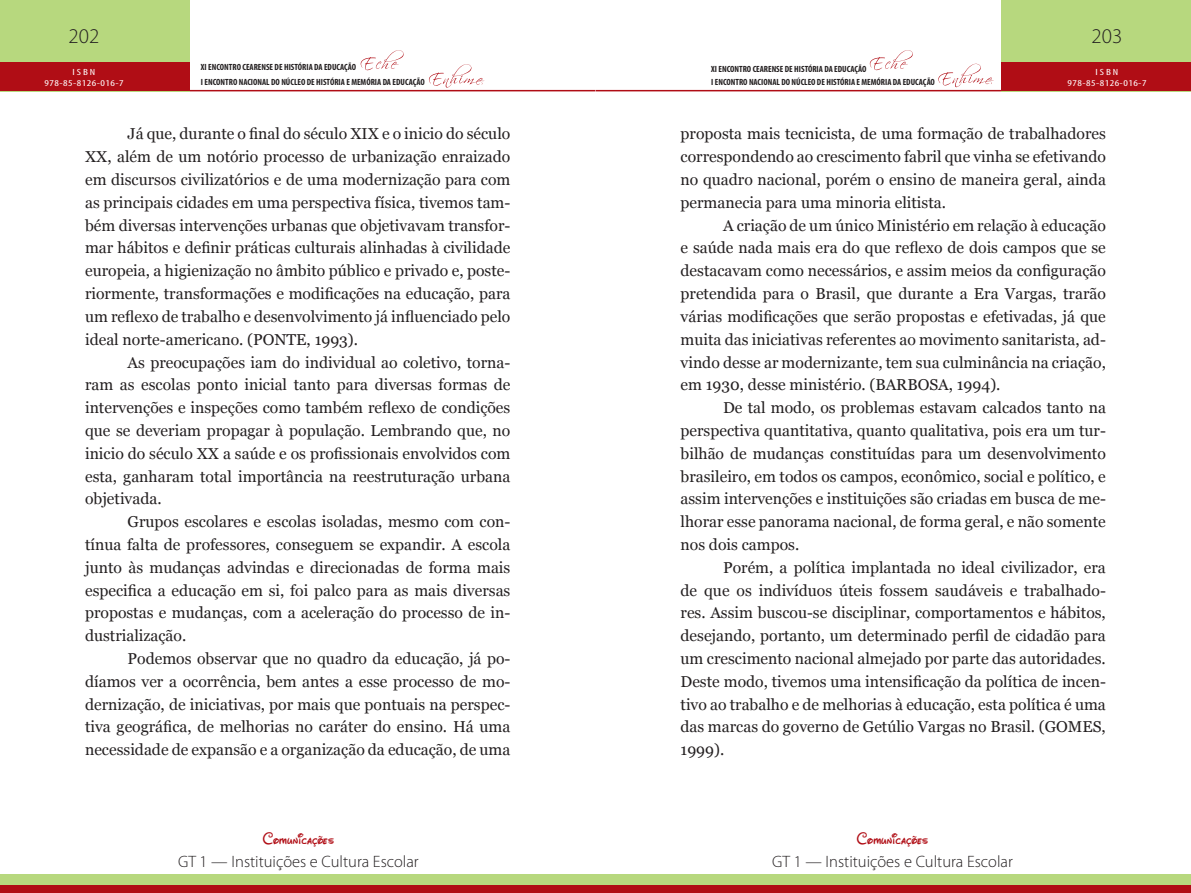
<style>
.page{position:relative;width:1191px;height:893px;background:#fff}
.page>*{position:absolute;margin:0;border:0;box-sizing:border-box;transform-origin:0 0}
.t1{font:300 21px "Myriad Pro";color:#231f20}
.t2{font:300 16.5px "Myriad Pro";color:#231f20}
.t3{font:16.5px "Waltograph";letter-spacing:.01em;color:#b00d15}
.t4{font:15.75px/22.8px "Georgia";color:#231f20;text-align:justify}
.t5{font:700 condensed 9px/15px "Myriad Pro";color:#231f20}
.t6{font:condensed 9px/10.8px "Myriad Pro";letter-spacing:.04em;color:#fff;text-align:center;scale:1.3 1}
</style>
<div class="page">
<hr style="left:189px;top:90px;width:406px;height:1px;background:#b00d15">
<hr style="left:595px;top:90px;width:407px;height:1px;background:#b00d15">
<div style="left:0;top:0;width:189px;height:91px;background:#b7d87e"></div>
<div style="left:1001px;top:0;width:190px;height:91px;background:#b7d87e"></div>
<div style="left:0;top:63px;width:189px;height:28px;background:#b00d15"></div>
<div style="left:1001px;top:63px;width:190px;height:28px;background:#b00d15"></div>
<svg style="left:361px;top:50px;width:43px;height:20px"></svg>
<svg style="left:869px;top:50px;width:43px;height:20px"></svg>
<svg style="left:429px;top:64px;width:55px;height:24px"></svg>
<svg style="left:938px;top:64px;width:55px;height:23px"></svg>
<div style="left:0;top:874px;width:595px;height:19px;background:#b7d87e"></div>
<div style="left:595px;top:874px;width:596px;height:19px;background:#b7d87e"></div>
<div style="left:0;top:885px;width:595px;height:8px;background:#b00d15"></div>
<div style="left:595px;top:885px;width:596px;height:8px;background:#b00d15"></div>
<h1 class="t1" style="left:69px;top:24px;width:32px">202</h1>
<h1 class="t1" style="left:1091px;top:24px;width:32px">203</h1>
<p class="t5" style="left:201px;top:60px;width:225px">XI ENCONTRO CEARENSE DE HISTÓRIA DA EDUCAÇÃO<br>I ENCONTRO NACIONAL DO NÚCLEO DE HISTÓRIA E MEMÓRIA DA EDUCAÇÃO</p>
<p class="t5" style="left:711px;top:62px;width:225px;line-height:13.2px">XI ENCONTRO CEARENSE DE HISTÓRIA DA EDUCAÇÃO<br>I ENCONTRO NACIONAL DO NÚCLEO DE HISTÓRIA E MEMÓRIA DA EDUCAÇÃO</p>
<p class="t6" style="left:44px;top:66px;width:62px">ISBN<br>978-85-8126-016-7</p>
<p class="t6" style="left:1067px;top:66px;width:62px">ISBN<br>978-85-8126-016-7</p>
<p class="t4" style="left:85px;top:123px;width:427px;text-indent:43px">Já que, durante o final do século XIX e o inicio do século XX, além de um notório processo de urbanização enraizado em discursos civilizatórios e de uma modernização para com as principais cidades em uma perspectiva física, tivemos tam&shy;bém diversas intervenções urbanas que objetivavam transfor&shy;mar hábitos e definir práticas culturais alinhadas à civilidade europeia, a higienização no âmbito público e privado e, poste&shy;riormente, transformações e modificações na educação, para um reflexo de trabalho e desenvolvimento já influenciado pelo ideal norte-americano. (PONTE, 1993).</p>
<p class="t4" style="left:85px;top:351px;width:427px;text-indent:43px">As preocupações iam do individual ao coletivo, torna&shy;ram as escolas ponto inicial tanto para diversas formas de intervenções e inspeções como também reflexo de condições que se deveriam propagar à população. Lembrando que, no inicio do século XX a saúde e os profissionais envolvidos com esta, ganharam total importância na reestruturação urbana objetivada.</p>
<p class="t4" style="left:85px;top:511px;width:427px;text-indent:43px">Grupos escolares e escolas isoladas, mesmo com con&shy;tínua falta de professores, conseguem se expandir. A escola junto às mudanças advindas e direcionadas de forma mais especifica a educação em si, foi palco para as mais diversas propostas e mudanças, com a aceleração do processo de in&shy;dustrialização.</p>
<p class="t4" style="left:85px;top:647px;width:427px;text-indent:43px">Podemos observar que no quadro da educação, já po&shy;díamos ver a ocorrência, bem antes a esse processo de mo&shy;dernização, de iniciativas, por mais que pontuais na perspec&shy;tiva geográfica, de melhorias no caráter do ensino. Há uma necessidade de expansão e a organização da educação, de uma</p>
<p class="t3" style="left:263px;top:826px;width:73px">Comunicações</p>
<p class="t2" style="left:178px;top:852px;width:242px">GT 1 — Instituições e Cultura Escolar</p>
<p class="t4" style="left:680px;top:123px;width:427px">proposta mais tecnicista, de uma formação de trabalhadores correspondendo ao crescimento fabril que vinha se efetivando no quadro nacional, porém o ensino de maneira geral, ainda permanecia para uma minoria elitista.</p>
<p class="t4" style="left:680px;top:214px;width:427px;text-indent:43px">A criação de um único Ministério em relação à educação e saúde nada mais era do que reflexo de dois campos que se destacavam como necessários, e assim meios da configuração pretendida para o Brasil, que durante a Era Vargas, trarão várias modificações que serão propostas e efetivadas, já que muita das iniciativas referentes ao movimento sanitarista, ad&shy;vindo desse ar modernizante, tem sua culminância na criação, em 1930, desse ministério. (BARBOSA, 1994).</p>
<p class="t4" style="left:680px;top:397px;width:427px;text-indent:43px">De tal modo, os problemas estavam calcados tanto na perspectiva quantitativa, quanto qualitativa, pois era um tur&shy;bilhão de mudanças constituídas para um desenvolvimento brasileiro, em todos os campos, econômico, social e político, e assim intervenções e instituições são criadas em busca de me&shy;lhorar esse panorama nacional, de forma geral, e não somente nos dois campos.</p>
<p class="t4" style="left:680px;top:556px;width:427px;text-indent:43px">Porém, a política implantada no ideal civilizador, era de que os indivíduos úteis fossem saudáveis e trabalhado&shy;res. Assim buscou-se disciplinar, comportamentos e hábitos, desejando, portanto, um determinado perfil de cidadão para um crescimento nacional almejado por parte das autoridades.<br>Deste modo, tivemos uma intensificação da política de incen&shy;tivo ao trabalho e de melhorias à educação, esta política é uma das marcas do governo de Getúlio Vargas no Brasil. (GOMES, 1999).</p>
<p class="t3" style="left:857px;top:826px;width:73px">Comunicações</p>
<p class="t2" style="left:772px;top:852px;width:242px">GT 1 — Instituições e Cultura Escolar</p>
</div>
